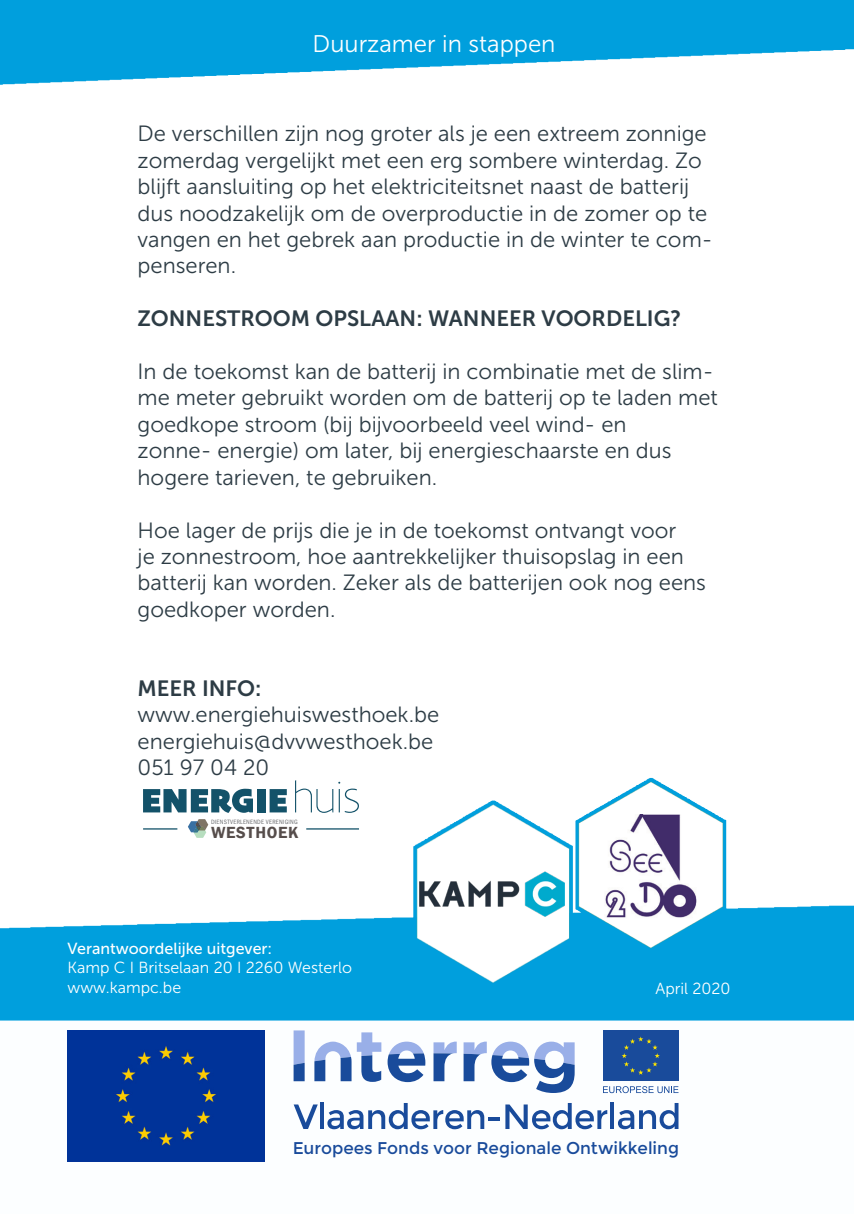
<style>
.page{position:relative;width:854px;height:1214px;background:#fff}
.page>*{position:absolute;margin:0;border:0;box-sizing:border-box;transform-origin:0 0}
.t1{font:24px "Museo Sans 300";color:#fff}
.t2{font:22px/26.4px "Museo Sans 300";color:#2d3c45}
.t3{font:22px "Museo Sans 700";color:#2d3c45}
.t4{font:17px "Montserrat";color:#194b9b}
.t5{font:600 16.6px "Franklin Gothic";letter-spacing:.04em;color:#564d4b}
.t6{font:16px "Museo Sans 300";color:#fff}
.t7{font:16px "Museo Sans 500";color:#fff}
.t8{font:6.4px "Franklin Gothic URW Cond";letter-spacing:.04em;color:#6c6d70}
.s1{font-family:"Museo Sans 700"}
</style>
<div class="page">
<img style="left:0;top:0;width:853px;height:1162px">
<img style="left:604px;top:814px;width:92px;height:105px">
<img style="left:420px;top:871px;width:144px;height:45px">
<div style="left:68px;top:1030px;width:196px;height:131px;background:#039"></div>
<svg style="left:293px;top:1030px;width:11px;height:51px"></svg>
<svg style="left:387px;top:1041px;width:38px;height:40px"></svg>
<svg style="left:433px;top:1041px;width:23px;height:40px"></svg>
<svg style="left:463px;top:1041px;width:111px;height:51px"></svg>
<svg style="left:314px;top:1032px;width:67px;height:49px"></svg>
<div style="left:602px;top:1030px;width:76px;height:51px;background:#194b9b"></div>
<svg style="left:622px;top:1036px;width:37px;height:38px"></svg>
<svg style="left:602px;top:1085px;width:76px;height:7px"></svg>
<svg style="left:293px;top:1104px;width:24px;height:24px"></svg>
<hr style="left:320px;top:1102px;width:4px;height:26px;background:#194b9b">
<svg style="left:327px;top:1102px;width:157px;height:27px"></svg>
<svg style="left:488px;top:1116px;width:12px;height:4px"></svg>
<svg style="left:505px;top:1102px;width:102px;height:27px"></svg>
<hr style="left:610px;top:1102px;width:4px;height:26px;background:#194b9b">
<svg style="left:617px;top:1102px;width:61px;height:27px"></svg>
<svg style="left:143px;top:788px;width:110px;height:24px"></svg>
<div style="left:257px;top:789px;width:8px;height:23px;background:#135269"></div>
<svg style="left:269px;top:789px;width:18px;height:23px"></svg>
<svg style="left:295px;top:780px;width:64px;height:32px"></svg>
<hr style="left:143px;top:828px;width:34px;height:1px;background:#135269">
<hr style="left:306px;top:828px;width:53px;height:1px;background:#135269">
<svg style="left:188px;top:819px;width:20px;height:18px"></svg>
<p class="t1" style="left:312px;top:31px;width:244px">Duurzamer in stappen</p>
<p class="t2" style="left:137px;top:121px;width:576px">De verschillen zijn nog groter als je een extreem zonnige zomerdag vergelijkt met een erg sombere winterdag. Zo blijft aansluiting op het elektriciteitsnet naast de batterij dus noodzakelijk om de overproductie in de zomer op te vangen en het gebrek aan productie in de winter te com&shy;penseren.</p>
<p class="t3" style="left:137px;top:306px;width:545px">ZONNESTROOM OPSLAAN: WANNEER VOORDELIG?</p>
<p class="t2" style="left:137px;top:358px;width:581px">In de toekomst kan de batterij in combinatie met de slim&shy;me meter gebruikt worden om de batterij op te laden met goedkope stroom (bij bijvoorbeeld veel wind- en<br>zonne- energie) om later, bij energieschaarste en dus hogere tarieven, te gebruiken.</p>
<p class="t2" style="left:137px;top:517px;width:569px">Hoe lager de prijs die je in de toekomst ontvangt voor<br>je zonnestroom, hoe aantrekkelijker thuisopslag in een batterij kan worden. Zeker als de batterijen ook nog eens goedkoper worden.</p>
<p class="t2" style="left:137px;top:675px;width:303px"><span class="s1">MEER INFO: </span>www.energiehuiswesthoek.be</p>
<p class="t2" style="left:137px;top:728px;width:297px">energiehuis@dvvwesthoek.be</p>
<p class="t2" style="left:137px;top:754px;width:133px">051 97 04 20</p>
<p class="t8" style="left:211px;top:816px;width:88px">DIENSTVERLENENDE VERENIGING</p>
<p class="t5" style="left:211px;top:822px;width:89px">WESTHOEK</p>
<p class="t7" style="left:68px;top:939px;width:206px">Verantwoordelijke uitgever:</p>
<p class="t6" style="left:68px;top:959px;width:286px">Kamp C I Britselaan 20 I 2260 Westerlo</p>
<p class="t6" style="left:68px;top:978px;width:115px">www.kampc.be</p>
<p class="t6" style="left:655px;top:980px;width:77px">April 2020</p>
<p class="t4" style="left:292px;top:1138px;width:388px">Europees Fonds voor Regionale Ontwikkeling</p>
</div>
